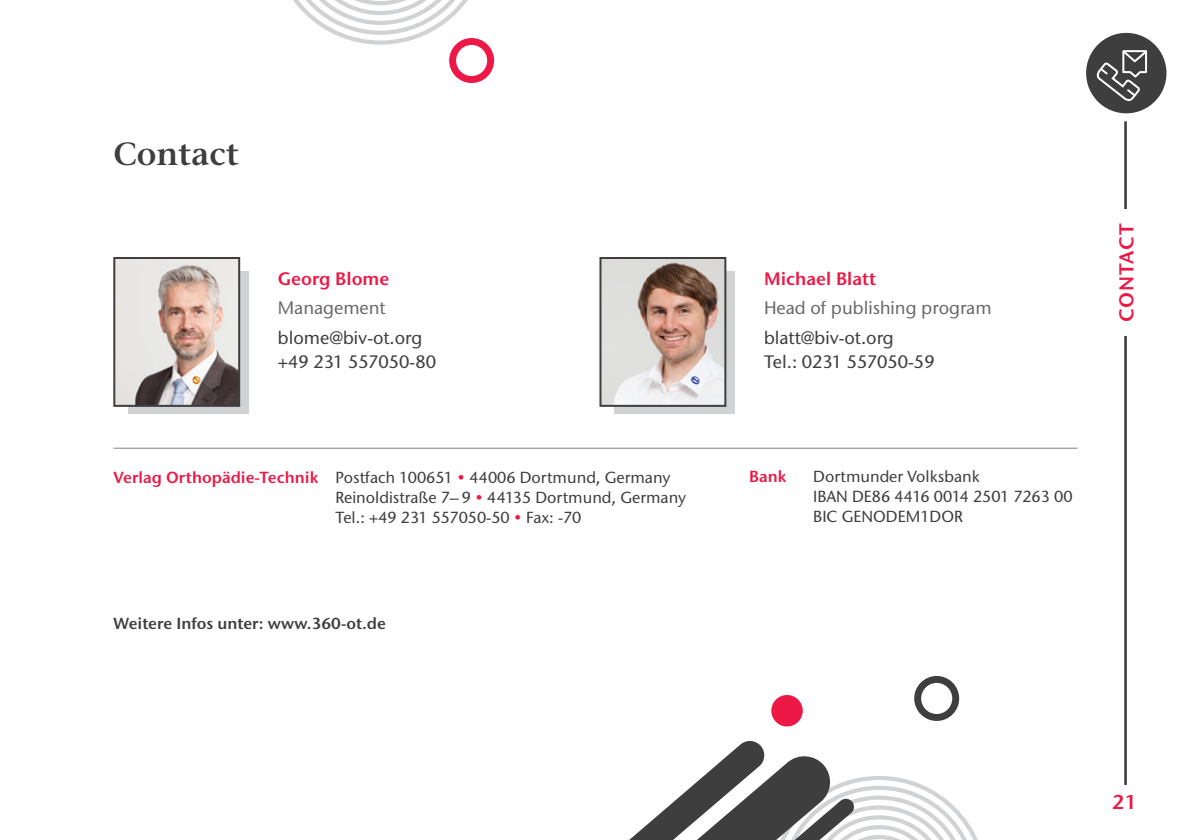
<style>
.page{position:relative;width:1191px;height:840px;background:#fff}
.page>*{position:absolute;margin:0;border:0;box-sizing:border-box;transform-origin:0 0}
.t1{font:600 32px "Stone Ser ITC Std";color:#3e3e3f}
.t2{font:600 20px "Stone Sans ITC Std";letter-spacing:.025em;color:#ed1845}
.t3{font:500 18px/24px "Stone Sans ITC Std";color:#3e3e3f}
.t4{font:500 18px "Stone Sans ITC Std";color:#69696c}
.t5{font:600 18px "Stone Sans ITC Std";color:#ed1845}
.t6{font:500 16px/20px "Stone Sans ITC Std";color:#3e3e3f}
.t7{font:600 16px "Stone Sans ITC Std";color:#3e3e3f}
.t8{font:600 16px "Stone Sans ITC Std";color:#ed1845}
.s1{font-weight:600;color:#ed1845}
.s2{color:#ed1845}
</style>
<div class="page">
<hr style="left:1124px;top:111px;width:2px;height:673px;background:#3e3e3f">
<svg style="left:293px;top:0;width:195px;height:45px"></svg>
<svg style="left:1082px;top:29px;width:88px;height:88px;fill:#3e3e3f"></svg>
<div style="left:1078px;top:25px;width:96px;height:96px;border:8px solid #fff;border-radius:50%"></div>
<hr style="left:113px;top:447px;width:964px;height:1px;background:#808285">
<svg style="left:1095px;top:46px;width:58px;height:56px;background:#5d5d5e"></svg>
<svg style="left:630px;top:741px;width:348px;height:98px"></svg>
<div style="left:771px;top:694px;width:31px;height:32px;background:#ed1845;border-radius:50%"></div>
<svg style="left:917px;top:679px;width:38px;height:38px"></svg>
<div style="left:914px;top:675px;width:45px;height:45px;border:7px solid #3e3e3f;border-radius:50%"></div>
<svg style="left:452px;top:41px;width:38px;height:38px"></svg>
<div style="left:449px;top:38px;width:45px;height:45px;border:7px solid #ed1845;border-radius:50%"></div>
<div style="left:1111px;top:209px;width:30px;height:127px;background:#fff"></div>
<div style="left:129px;top:271px;width:120px;height:143px;background:#d1d2d4"></div>
<img style="left:116px;top:260px;width:121px;height:143px">
<div style="left:113px;top:257px;width:127px;height:149px;border:2px solid #3e3e3f"></div>
<div style="left:615px;top:271px;width:120px;height:143px;background:#d1d2d4"></div>
<img style="left:602px;top:260px;width:121px;height:143px">
<div style="left:599px;top:257px;width:127px;height:149px;border:2px solid #3e3e3f"></div>
<h1 class="t1" style="left:113px;top:134px;width:127px">Contact</h1>
<p class="t5" style="left:278px;top:267px;width:113px">Georg Blome</p>
<p class="t4" style="left:278px;top:297px;width:109px">Management</p>
<p class="t3" style="left:278px;top:325px;width:160px">blome@biv-ot.org +49 231 557050-80</p>
<p class="t5" style="left:764px;top:267px;width:113px">Michael Blatt</p>
<p class="t4" style="left:764px;top:297px;width:229px">Head of publishing program</p>
<p class="t3" style="left:764px;top:325px;width:172px">blatt@biv-ot.org<br>Tel.: 0231 557050-59</p>
<p class="t6" style="left:335px;top:467px;width:352px;text-indent:-222px"><span class="s1">Verlag Orthopädie-Technik</span> Postfach 100651 <span class="s2">•</span> 44006 Dortmund, Germany<br>Reinoldistraße 7– 9 <span class="s2">•</span> 44135 Dortmund, Germany<br>Tel.: +49 231 557050-50 <span class="s2">•</span> Fax: -70</p>
<p class="t8" style="left:749px;top:466px;width:39px">Bank</p>
<p class="t6" style="left:813px;top:466px;width:261px">Dortmunder Volksbank<br>IBAN DE86 4416 0014 2501 7263 00<br>BIC GENODEM1DOR</p>
<p class="t7" style="left:113px;top:612px;width:274px">Weitere Infos unter: www.360-ot.de</p>
<p class="t2" style="left:1114px;top:322px;width:100px;rotate:-90deg">CONTACT</p>
<p class="t2" style="left:1112px;top:789px;width:26px">21</p>
</div>
